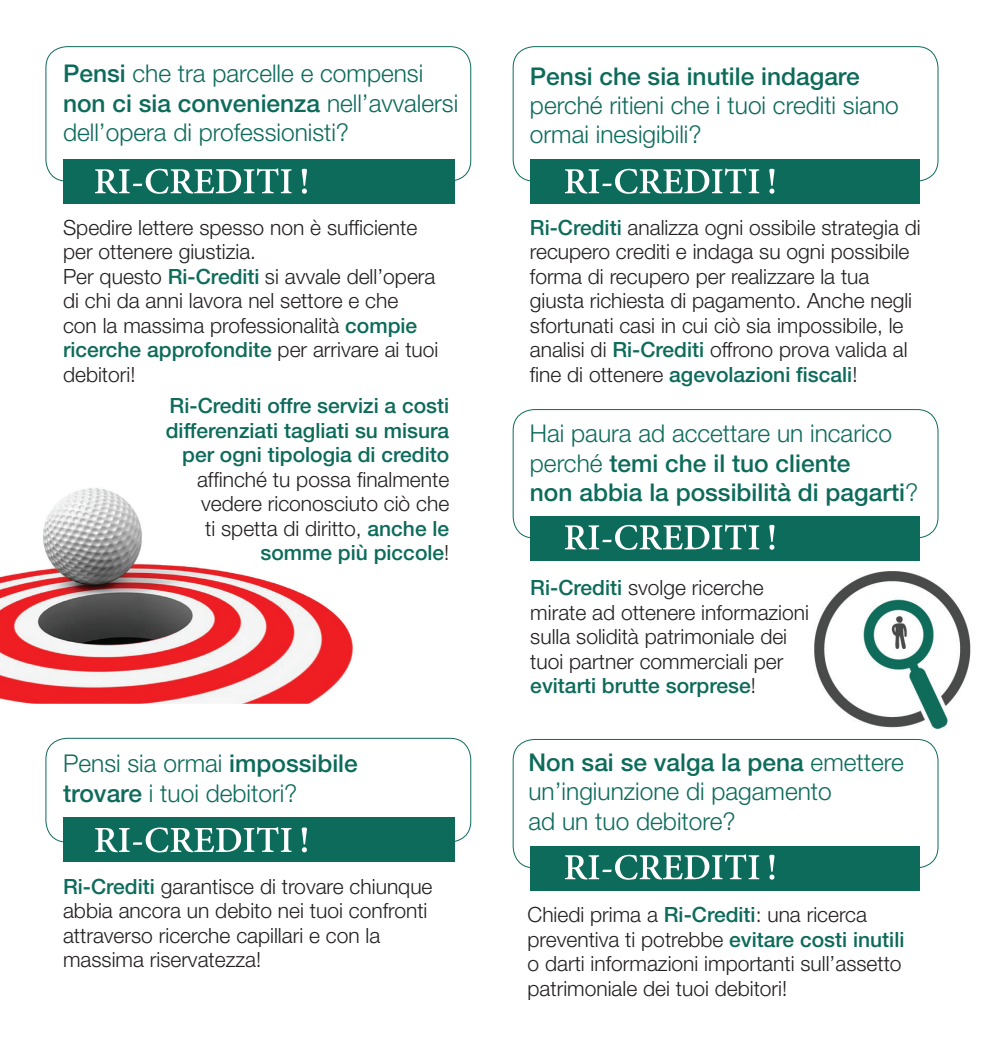
<style>
.page{position:relative;width:983px;height:1042px;background:#fff}
.page>*{position:absolute;margin:0;border:0;box-sizing:border-box;transform-origin:0 0}
.t1{font:300 24.5px/29.4px "Helvetica Neue";color:#0d6b5b}
.t2{font:500 24.5px/29.4px "Helvetica Neue";color:#0d6b5b}
.t3{font:300 21px/24.5px "Helvetica Neue";color:#231f20}
.t4{font:500 21px/24.5px "Helvetica Neue";color:#0d6b5b;text-align:right}
.s1{font-weight:500}
.s2{font-weight:500;color:#0d6b5b}
.s3{font-weight:300}
</style>
<div class="page">
<img style="left:814px;top:571px;width:156px;height:157px">
<img style="left:0;top:488px;width:353px;height:216px">
<div style="left:63px;top:159px;width:391px;height:44px;background:#0d6b5b"></div>
<div style="left:530px;top:159px;width:389px;height:44px;background:#0d6b5b"></div>
<div style="left:530px;top:516px;width:389px;height:44px;background:#0d6b5b"></div>
<div style="left:530px;top:845px;width:389px;height:45px;background:#0d6b5b"></div>
<div style="left:63px;top:817px;width:391px;height:45px;background:#0d6b5b"></div>
<div style="left:46px;top:46px;width:425px;height:135px;border:1px solid #0d6b5b;border-radius:21px"></div>
<div style="left:513px;top:46px;width:424px;height:135px;border:1px solid #0d6b5b;border-radius:21px"></div>
<div style="left:513px;top:409px;width:424px;height:129px;border:1px solid #0d6b5b;border-radius:21px"></div>
<div style="left:513px;top:739px;width:424px;height:129px;border:1px solid #0d6b5b;border-radius:21px"></div>
<div style="left:46px;top:738px;width:425px;height:104px;border:1px solid #0d6b5b;border-radius:21px"></div>
<svg style="left:95px;top:168px;width:196px;height:26px"></svg>
<svg style="left:301px;top:169px;width:6px;height:25px"></svg>
<svg style="left:95px;top:827px;width:196px;height:25px"></svg>
<svg style="left:301px;top:827px;width:6px;height:25px"></svg>
<svg style="left:564px;top:168px;width:195px;height:26px"></svg>
<svg style="left:769px;top:169px;width:5px;height:25px"></svg>
<svg style="left:564px;top:524px;width:195px;height:26px"></svg>
<svg style="left:769px;top:525px;width:5px;height:25px"></svg>
<svg style="left:564px;top:854px;width:195px;height:26px"></svg>
<svg style="left:769px;top:855px;width:5px;height:24px"></svg>
<p class="t1" style="left:63px;top:58px;width:396px"><span class="s1">Pensi</span> che tra parcelle e compensi <span class="s1">non ci sia convenienza</span> nell’avvalersi dell’opera di professionisti?</p>
<p class="t3" style="left:63px;top:215px;width:377px">Spedire lettere spesso non è sufficiente per ottenere giustizia.<br>Per questo <span class="s2">Ri-Crediti</span> si avvale dell’opera di chi da anni lavora nel settore e che<br>con la massima professionalità <span class="s2">compie ricerche approfondite</span> per arrivare ai tuoi debitori!</p>
<p class="t4" style="left:166px;top:393px;width:285px">Ri-Crediti offre servizi a costi differenziati tagliati su misura per ogni tipologia di credito</p>
<p class="t3" style="left:197px;top:467px;width:254px;text-align:right">affinché tu possa finalmente vedere riconosciuto ciò che ti spetta di diritto, <span class="s2">anche le somme più piccole</span>!</p>
<p class="t1" style="left:63px;top:748px;width:296px">Pensi sia ormai <span class="s1">impossibile trovare</span> i tuoi debitori?</p>
<p class="t3" style="left:63px;top:873px;width:371px"><span class="s2">Ri-Crediti</span> garantisce di trovare chiunque abbia ancora un debito nei tuoi confronti attraverso ricerche capillari e con la massima riservatezza!</p>
<p class="t2" style="left:530px;top:61px;width:331px">Pensi che sia inutile indagare</p>
<p class="t1" style="left:530px;top:90px;width:370px">perché ritieni che i tuoi crediti siano ormai inesigibili?</p>
<p class="t3" style="left:529px;top:215px;width:392px"><span class="s2">Ri-Crediti</span> analizza ogni ossibile strategia di recupero crediti e indaga su ogni possibile forma di recupero per realizzare la tua giusta richiesta di pagamento. Anche negli sfortunati casi in cui ciò sia impossibile, le analisi di <span class="s2">Ri-Crediti</span> offrono prova valida al fine di ottenere <span class="s2">agevolazioni fiscali</span>!</p>
<p class="t2" style="left:529px;top:419px;width:390px"><span class="s3">Hai paura ad accettare un incarico perché</span> temi che il tuo cliente<br>non abbia la possibilità di pagarti<span class="s3">?</span></p>
<p class="t3" style="left:530px;top:575px;width:280px"><span class="s2">Ri-Crediti</span> svolge ricerche mirate ad ottenere informazioni sulla solidità patrimoniale dei tuoi partner commerciali per <span class="s2">evitarti brutte sorprese</span>!</p>
<p class="t1" style="left:528px;top:747px;width:376px"><span class="s1">Non sai se valga la pena</span> emettere un’ingiunzione di pagamento<br>ad un tuo debitore?</p>
<p class="t3" style="left:527px;top:902px;width:378px">Chiedi prima a <span class="s2">Ri-Crediti</span>: una ricerca preventiva ti potrebbe <span class="s2">evitare costi inutili </span>o darti informazioni importanti sull’assetto patrimoniale dei tuoi debitori!</p>
</div>
